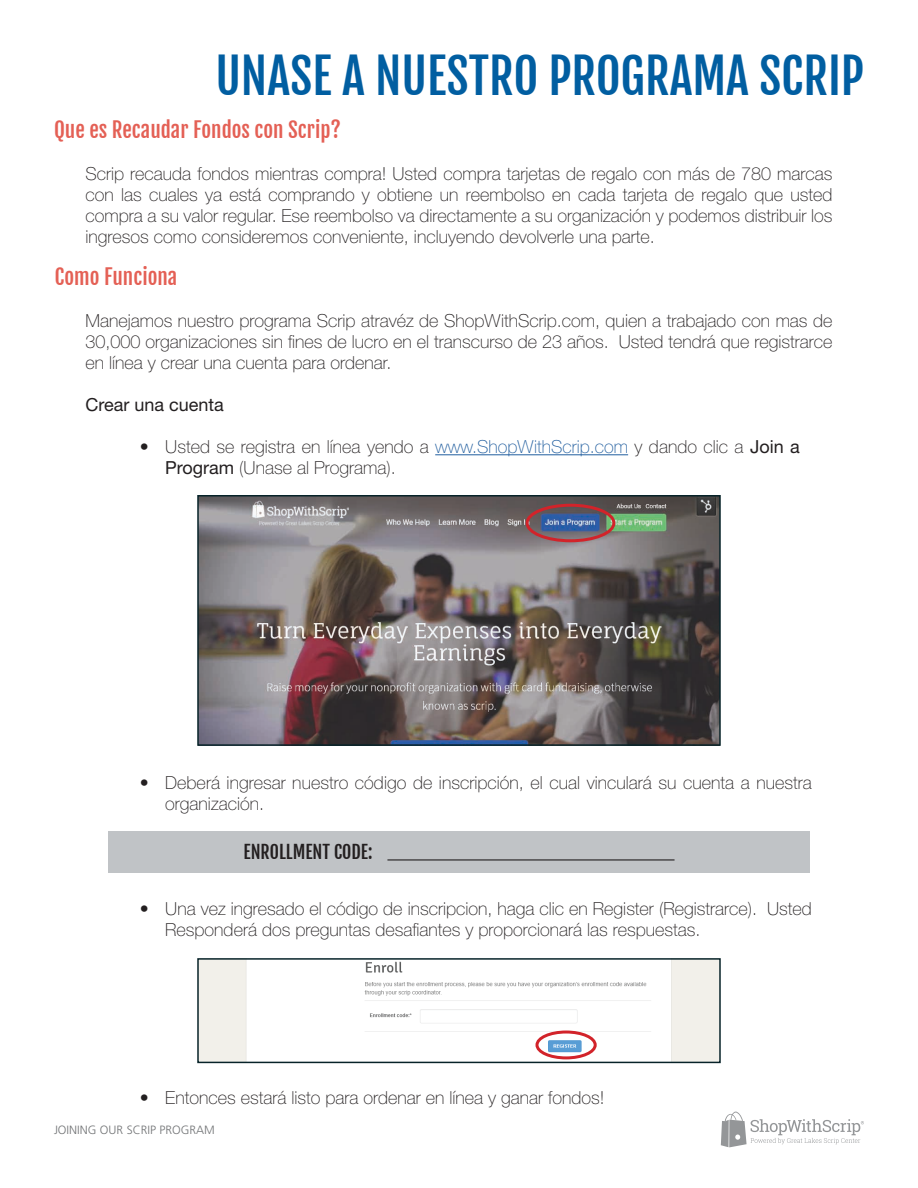
<style>
.page{position:relative;width:918px;height:1188px;background:#fff}
.page>*{position:absolute;margin:0;border:0;box-sizing:border-box;transform-origin:0 0}
.t1{font:48px "Fjalla One";color:#015ea1}
.t2{font:21px "Fjalla One";color:#e46055}
.t3{font:100 18px/21px "Helvetica Neue LT Std";color:#231f20}
.t4{font:18px "Fjalla One";color:#231f20}
.t5{font:18px "Helvetica Neue LT Std";color:#231f20}
.t6{font:300 12px "Frutiger LT Std";color:#717375}
.s1{color:#215e9f}
.s2{font-weight:400}
</style>
<div class="page">
<hr style="left:435px;top:454px;width:193px;height:1px;background:#215e9f">
<div style="left:108px;top:831px;width:702px;height:42px;background:#c0c3c6"></div>
<hr style="left:387px;top:859px;width:288px;height:2px;background:#231f20">
<img style="left:200px;top:961px;width:518px;height:99px">
<div style="left:535px;top:1031px;width:62px;height:28px;border:3px solid #d2232a;border-radius:50%"></div>
<div style="left:197px;top:958px;width:524px;height:105px;border:2px solid #072329"></div>
<img style="left:200px;top:498px;width:518px;height:245px">
<div style="left:197px;top:495px;width:524px;height:251px;border:2px solid #072329"></div>
<div style="left:526px;top:504px;width:89px;height:38px;border:3px solid #d2232a;border-radius:50%"></div>
<svg style="left:721px;top:1111px;width:143px;height:36px"></svg>
<h1 class="t1" style="left:215px;top:46px;width:650px">UNASE A NUESTRO PROGRAMA SCRIP</h1>
<p class="t2" style="left:54px;top:117px;width:289px">Que es Recaudar Fondos con Scrip?</p>
<p class="t3" style="left:86px;top:163px;width:749px;text-align:justify">Scrip recauda fondos mientras compra! Usted compra tarjetas de regalo con más de 780 marcas con las cuales ya está comprando y obtiene un reembolso en cada tarjeta de regalo que usted compra a su valor regular. Ese reembolso va directamente a su organización y podemos distribuir los ingresos como consideremos conveniente, incluyendo devolverle una parte.</p>
<p class="t2" style="left:55px;top:264px;width:124px">Como Funciona</p>
<p class="t3" style="left:86px;top:310px;width:749px;text-align:justify">Manejamos nuestro programa Scrip atravéz de ShopWithScrip.com, quien a trabajado con mas de 30,000 organizaciones sin fines de lucro en el transcurso de 23 años. Usted tendrá que registrarce en línea y crear una cuenta para ordenar.</p>
<p class="t5" style="left:86px;top:394px;width:140px">Crear una cuenta</p>
<p class="t3" style="left:165px;top:436px;width:636px">Usted se registra en línea yendo a <span class="s1">www.ShopWithScrip.com</span> y dando clic a <span class="s2">Join a<br>Program</span> (Unase al Programa).</p>
<p class="t3" style="left:140px;top:436px;width:10px">•</p>
<p class="t3" style="left:140px;top:772px;width:10px">•</p>
<p class="t3" style="left:140px;top:898px;width:10px">•</p>
<p class="t3" style="left:165px;top:772px;width:648px">Deberá ingresar nuestro código de inscripción, el cual vinculará su cuenta a nuestra organización.</p>
<p class="t4" style="left:243px;top:841px;width:130px">ENROLLMENT CODE:</p>
<p class="t3" style="left:165px;top:898px;width:648px">Una vez ingresado el código de inscripcion, haga clic en Register (Registrarce). Usted<br>Responderá dos preguntas desafiantes y proporcionará las respuestas.</p>
<p class="t3" style="left:140px;top:1087px;width:466px">• Entonces estará listo para ordenar en línea y ganar fondos!</p>
<p class="t6" style="left:54px;top:1123px;width:162px">JOINING OUR SCRIP PROGRAM</p>
</div>
